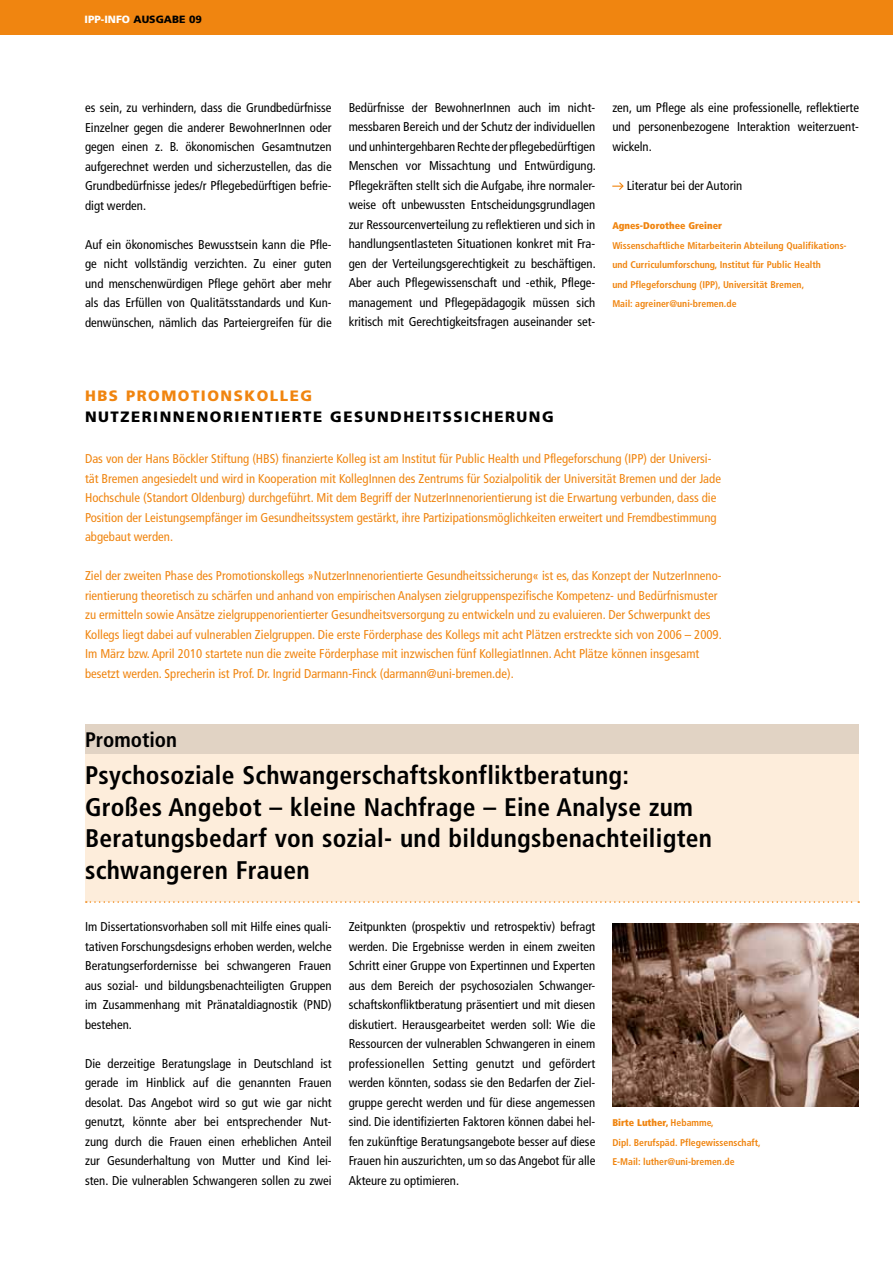
<style>
.page{position:relative;width:893px;height:1263px;background:#fff}
.page>*{position:absolute;margin:0;border:0;box-sizing:border-box;transform-origin:0 0}
.t1{font:700 condensed 25.5px/31.5px "Frutiger";letter-spacing:.01em;color:#000}
.t2{font:700 condensed 21px "Frutiger";color:#000}
.t3{font:900 15px "Frutiger";letter-spacing:.1em;color:#000}
.t4{font:900 15px "Frutiger";letter-spacing:.1em;color:#f08510}
.t5{font:condensed 12.75px/19.5px "Frutiger";color:#000;text-align:justify}
.t6{font:condensed 12.75px/19.5px "Frutiger";color:#f08510}
.t7{font:900 10.5px "Frutiger";color:#000}
.t8{font:700 condensed 9.75px/19.5px "Frutiger";color:#f08510}
.t9{font:900 condensed 9.75px "Frutiger";color:#f08510}
.s1{color:#fff}
.s2{font-weight:900}
</style>
<div class="page">
<div style="left:0;top:0;width:893px;height:34px;background:#f08510"></div>
<div style="left:85px;top:724px;width:774px;height:178px;background:#fdeddb"></div>
<div style="left:85px;top:724px;width:774px;height:30px;background:#e1d3c4"></div>
<svg style="left:86px;top:901px;width:773px;height:2px"></svg>
<img style="left:612px;top:923px;width:247px;height:184px">
<svg style="left:612px;top:182px;width:12px;height:8px"></svg>
<p class="t7" style="left:85px;top:13px;width:119px"><span class="s1">IPP-INFO</span> AUSGABE 09</p>
<p class="t5" style="left:85px;top:98px;width:248px">es sein, zu verhindern, dass die Grundbedürfnisse Einzelner gegen die anderer BewohnerInnen oder gegen einen z. B. ökonomischen Gesamtnutzen aufgerechnet werden und sicherzustellen, das die Grundbedürfnisse jedes/r Pflegebedürftigen befrie&shy;digt werden.</p>
<p class="t5" style="left:85px;top:234px;width:248px">Auf ein ökonomisches Bewusstsein kann die Pfle&shy;ge nicht vollständig verzichten. Zu einer guten und menschenwürdigen Pflege gehört aber mehr als das Erfüllen von Qualitätsstandards und Kun&shy;denwünschen, nämlich das Parteiergreifen für die</p>
<p class="t5" style="left:349px;top:98px;width:249px">Bedürfnisse der BewohnerInnen auch im nicht&shy;messbaren Bereich und der Schutz der individuellen und unhintergehbaren Rechte der pflegebedürftigen Menschen vor Missachtung und Entwürdigung.<br>Pflegekräften stellt sich die Aufgabe, ihre normaler&shy;weise oft unbewussten Entscheidungsgrundlagen zur Ressourcenverteilung zu reflektieren und sich in handlungsentlasteten Situationen konkret mit Fra&shy;gen der Verteilungsgerechtigkeit zu beschäftigen.<br>Aber auch Pflegewissenschaft und -ethik, Pflege&shy;management und Pflegepädagogik müssen sich kritisch mit Gerechtigkeitsfragen auseinander set-</p>
<p class="t5" style="left:612px;top:98px;width:248px">zen, um Pflege als eine professionelle, reflektierte und personenbezogene Interaktion weiterzuent&shy;wickeln.</p>
<p class="t5" style="left:627px;top:176px;width:117px">Literatur bei der Autorin</p>
<p class="t9" style="left:612px;top:220px;width:111px">Agnes-Dorothee Greiner</p>
<p class="t8" style="left:612px;top:235px;width:236px">Wissenschaftliche Mitarbeiterin Abteilung Qualifikations&shy;und Curriculumforschung, Institut für Public Health<br>und Pflegeforschung (IPP), Universität Bremen,<br>Mail: agreiner@uni-bremen.de</p>
<p class="t4" style="left:85px;top:386px;width:12px">HBS</p>
<p class="t4" style="left:126px;top:386px;width:186px">PROMOTIONSKOLLEG</p>
<p class="t3" style="left:85px;top:407px;width:79px">NUTZERINN</p>
<p class="t3" style="left:186px;top:407px;width:369px">ENORIENTIERTE GESUNDHEITSSICHERUNG</p>
<p class="t6" style="left:85px;top:449px;width:637px">Das von der Hans Böckler Stiftung (HBS) finanzierte Kolleg ist am Institut für Public Health und Pflegeforschung (IPP) der Universi&shy;tät Bremen angesiedelt und wird in Kooperation mit KollegInnen des Zentrums für Sozialpolitik der Universität Bremen und der Jade Hochschule (Standort Oldenburg) durchgeführt. Mit dem Begriff der NutzerInnenorientierung ist die Erwartung verbunden, dass die Position der Leistungsempfänger im Gesundheitssystem gestärkt, ihre Partizipationsmöglichkeiten erweitert und Fremdbestimmung abgebaut werden.</p>
<p class="t6" style="left:85px;top:566px;width:638px">Ziel der zweiten Phase des Promotionskollegs »NutzerInnenorientierte Gesundheitssicherung« ist es, das Konzept der NutzerInneno&shy;rientierung theoretisch zu schärfen und anhand von empirischen Analysen zielgruppenspezifische Kompetenz- und Bedürfnismuster zu ermitteln sowie Ansätze zielgruppenorientierter Gesundheitsversorgung zu entwickeln und zu evaluieren. Der Schwerpunkt des Kollegs liegt dabei auf vulnerablen Zielgruppen. Die erste Förderphase des Kollegs mit acht Plätzen erstreckte sich von 2006 – 2009.<br>Im März bzw. April 2010 startete nun die zweite Förderphase mit inzwischen fünf KollegiatInnen. Acht Plätze können insgesamt besetzt werden. Sprecherin ist Prof. Dr. Ingrid Darmann-Finck (darmann@uni-bremen.de).</p>
<h2 class="t2" style="left:85px;top:727px;width:94px">Promotion</h2>
<h1 class="t1" style="left:85px;top:760px;width:629px">Psychosoziale Schwangerschaftskonfliktberatung:<br>Großes Angebot – kleine Nachfrage – Eine Analyse zum Beratungsbedarf von sozial- und bildungsbenachteiligten schwangeren Frauen</h1>
<p class="t5" style="left:349px;top:917px;width:248px">Zeitpunkten (prospektiv und retrospektiv) befragt werden. Die Ergebnisse werden in einem zweiten Schritt einer Gruppe von Expertinnen und Experten aus dem Bereich der psychosozialen Schwanger&shy;schaftskonfliktberatung präsentiert und mit diesen diskutiert. Herausgearbeitet werden soll: Wie die Ressourcen der vulnerablen Schwangeren in einem professionellen Setting genutzt und gefördert werden könnten, sodass sie den Bedarfen der Ziel&shy;gruppe gerecht werden und für diese angemessen sind. Die identifizierten Faktoren können dabei hel&shy;fen zukünftige Beratungsangebote besser auf diese Frauen hin auszurichten, um so das Angebot für alle Akteure zu optimieren.</p>
<p class="t5" style="left:85px;top:917px;width:248px">Im Dissertationsvorhaben soll mit Hilfe eines quali&shy;tativen Forschungsdesigns erhoben werden, welche Beratungserfordernisse bei schwangeren Frauen aus sozial- und bildungsbenachteiligten Gruppen im Zusammenhang mit Pränataldiagnostik (PND) bestehen.</p>
<p class="t5" style="left:85px;top:1053px;width:248px">Die derzeitige Beratungslage in Deutschland ist gerade im Hinblick auf die genannten Frauen desolat. Das Angebot wird so gut wie gar nicht genutzt, könnte aber bei entsprechender Nut&shy;zung durch die Frauen einen erheblichen Anteil zur Gesunderhaltung von Mutter und Kind lei&shy;sten. Die vulnerablen Schwangeren sollen zu zwei</p>
<p class="t8" style="left:612px;top:1113px;width:150px"><span class="s2">Birte Luther,</span> Hebamme,<br>Dipl. Berufspäd. Pflegewissenschaft,<br>E-Mail: luther@uni-bremen.de</p>
</div>
